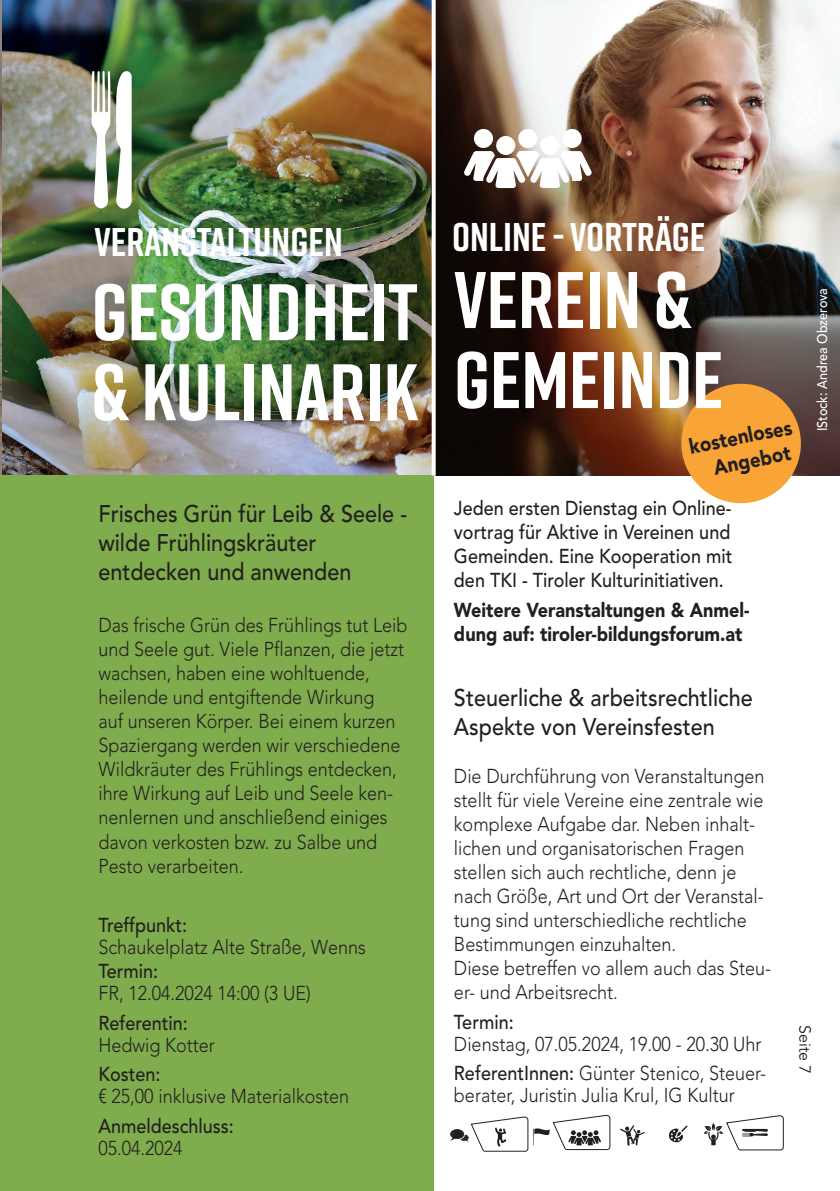
<style>
.page{position:relative;width:840px;height:1191px;background:#fff}
.page>*{position:absolute;margin:0;border:0;box-sizing:border-box;transform-origin:0 0}
.t1{font:700 80px/80px "Rift";color:#fff}
.t2{font:700 40px "Rift";color:#fff}
.t3{font:500 24px/28.8px "Avenir LT Std";color:#231f20;scale:.9 1}
.t4{font:900 21px/25px "Avenir LT Std";color:#231f20;text-align:right;scale:.9 1}
.t5{font:300 20px/24px "Avenir LT Std";color:#231f20;scale:.9 1}
.t6{font:500 20px/24px "Avenir LT Std";color:#231f20;text-align:justify;scale:.9 1}
.t7{font:900 20px/24px "Avenir LT Std";color:#231f20;scale:.9 1}
.t8{font:16px "Avenir LT Std";color:#231f20}
.t9{font:500 14px "Avenir LT Std";color:#fff;scale:.9 1}
.s1{font-weight:500}
</style>
<div class="page">
<svg style="left:668px;top:1125px;width:19px;height:17px"></svg>
<svg style="left:620px;top:1125px;width:24px;height:20px"></svg>
<img style="left:450px;top:1129px;width:18px;height:12px">
<div style="left:0;top:0;width:433px;height:1191px;background:#7fac4d"></div>
<img style="left:1px;top:0;width:838px;height:475px">
<svg style="left:0;top:0;width:1px;height:475px"></svg>
<svg style="left:470px;top:1114px;width:140px;height:37px"></svg>
<svg style="left:116px;top:71px;width:16px;height:138px;background:#e3e8e2"></svg>
<svg style="left:91px;top:71px;width:19px;height:138px;background:#c9cdc3"></svg>
<svg style="left:464px;top:151px;width:127px;height:37px"></svg>
<div style="left:473px;top:129px;width:19px;height:19px;background:#fff;border-radius:50%"></div>
<div style="left:496px;top:136px;width:19px;height:19px;background:#fff;border-radius:50%"></div>
<div style="left:518px;top:129px;width:19px;height:19px;background:#fff;border-radius:50%"></div>
<div style="left:562px;top:129px;width:19px;height:19px;background:#fff;border-radius:50%"></div>
<div style="left:540px;top:136px;width:19px;height:19px;background:#fff;border-radius:50%"></div>
<svg style="left:675px;top:378px;width:130px;height:126px;background:#db9b4c"></svg>
<svg style="left:431px;top:0;width:4px;height:476px"></svg>
<svg style="left:703px;top:1115px;width:80px;height:35px"></svg>
<h2 class="t2" style="left:94px;top:213px;width:250px">VERANSTALTUNGEN</h2>
<h1 class="t1" style="left:91px;top:271px;width:328px">GESUNDHEIT &amp; KULINARIK</h1>
<p class="t3" style="left:98px;top:500px;width:344px">Frisches Grün für Leib &amp; Seele - wilde Frühlingskräuter entdecken und anwenden</p>
<p class="t5" style="left:98px;top:613px;width:345px">Das frische Grün des Frühlings tut Leib und Seele gut. Viele Pflanzen, die jetzt wachsen, haben eine wohltuende, heilende und entgiftende Wirkung<br>auf unseren Körper. Bei einem kurzen Spaziergang werden wir verschiedene Wildkräuter des Frühlings entdecken, ihre Wirkung auf Leib und Seele ken&shy;nenlernen und anschließend einiges davon verkosten bzw. zu Salbe und Pesto verarbeiten.</p>
<p class="t6" style="left:98px;top:913px;width:100px">Treffpunkt:</p>
<p class="t5" style="left:98px;top:935px;width:298px">Schaukelplatz Alte Straße, Wenns</p>
<p class="t6" style="left:98px;top:959px;width:68px">Termin:</p>
<p class="t5" style="left:98px;top:981px;width:237px">FR, 12.04.2024 14:00 (3 UE)</p>
<p class="t6" style="left:98px;top:1011px;width:101px">Referentin:</p>
<p class="t5" style="left:98px;top:1032px;width:131px">Hedwig Kotter</p>
<p class="t6" style="left:98px;top:1062px;width:70px">Kosten:</p>
<p class="t5" style="left:98px;top:1084px;width:280px">€ 25,00 inklusive Materialkosten</p>
<p class="t6" style="left:98px;top:1114px;width:152px">Anmeldeschluss:</p>
<p class="t5" style="left:98px;top:1136px;width:95px">05.04.2024</p>
<h2 class="t2" style="left:452px;top:208px;width:255px">ONLINE - VORTRÄGE</h2>
<h1 class="t1" style="left:453px;top:259px;width:271px">VEREIN &amp;<br>GEMEINDE</h1>
<p class="t4" style="left:686px;top:434px;width:118px;rotate:-11deg">kostenloses<br>Angebot</p>
<p class="t6" style="left:453px;top:497px;width:310px">Jeden ersten Dienstag ein Online&shy;vortrag für Aktive in Vereinen und Gemeinden. Eine Kooperation mit den TKI - Tiroler Kulturinitiativen.</p>
<p class="t7" style="left:453px;top:598px;width:330px">Weitere Veranstaltungen &amp; Anmel&shy;dung auf: tiroler-bildungsforum.at</p>
<p class="t9" style="left:813px;top:431px;width:161px;rotate:-90deg">IStock: Andrea Obzerova</p>
<p class="t3" style="left:453px;top:684px;width:333px">Steuerliche &amp; arbeitsrechtliche<br>Aspekte von Vereinsfesten</p>
<p class="t5" style="left:453px;top:764px;width:354px">Die Durchführung von Veranstaltungen stellt für viele Vereine eine zentrale wie komplexe Aufgabe dar. Neben inhalt&shy;lichen und organisatorischen Fragen stellen sich auch rechtliche, denn je nach Größe, Art und Ort der Veranstal&shy;tung sind unterschiedliche rechtliche Bestimmungen einzuhalten.<br>Diese betreffen vo allem auch das Steu&shy;er- und Arbeitsrecht.</p>
<p class="t6" style="left:453px;top:1010px;width:68px">Termin:</p>
<p class="t5" style="left:453px;top:1029px;width:348px;line-height:29.6px">Dienstag, 07.05.2024, 19.00 - 20.30 Uhr<br><span class="s1">ReferentInnen:</span> Günter Stenico, Steuer-</p>
<p class="t5" style="left:453px;top:1083px;width:313px">berater, Juristin Julia Krul, IG Kultur</p>
<p class="t8" style="left:813px;top:1025px;width:51px;rotate:90deg">Seite 7</p>
</div>
